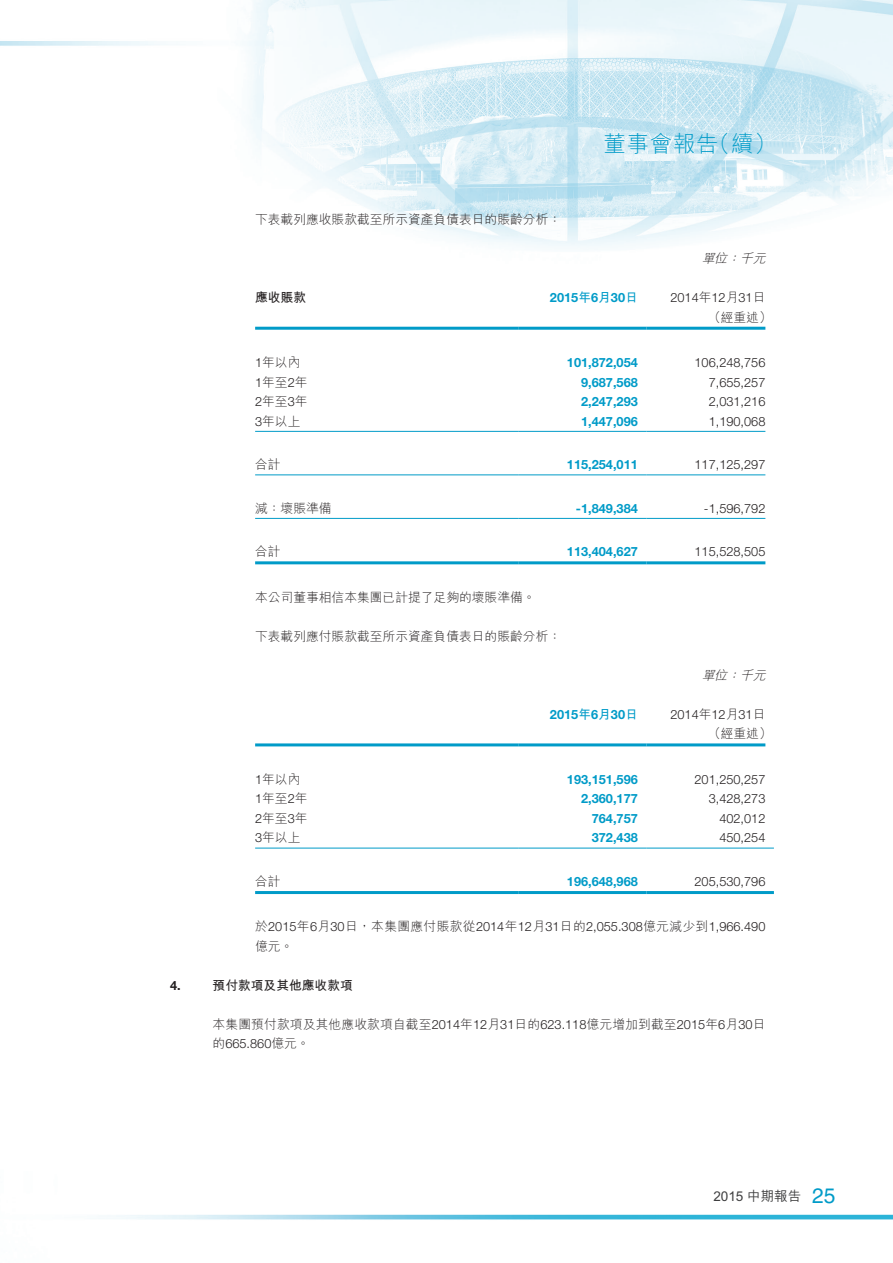
<style>
.page{position:relative;width:893px;height:1263px;background:#fff}
.page>*{position:absolute;margin:0;border:0;box-sizing:border-box;transform-origin:0 0}
.t1{font:300 22.5px "M Hei HK";letter-spacing:.03em;color:#009bc8}
.t2{font:500 13.5px "M Hei HK";color:#3e3e3f}
.t3{font:300 12.75px "Helvetica Neue LT Std";color:#231f20}
.t4{font:300 12.75px "M Hei HK";color:#231f20}
.t5{font:700 12.75px "Helvetica Neue LT Std";color:#009bc8}
.t6{font:700 12.75px "M Hei HK";color:#231f20}
.t7{font:italic 300 12.75px "M Hei HK";color:#231f20}
.t8{font:700 12.75px "Helvetica Neue LT Std";color:#231f20}
.s1{font-family:"M Hei HK"}
.s2{font-family:"Helvetica Neue LT Std"}
.s3{font-family:"Helvetica LT Std";font-weight:400;font-size:21px;color:#009bc8}
</style>
<div class="page">
<img style="left:0;top:0;width:893px;height:1220px">
<hr style="left:255px;top:327px;width:264px;height:3px;background:#009bc8">
<hr style="left:519px;top:327px;width:127px;height:3px;background:#009bc8">
<hr style="left:646px;top:327px;width:119px;height:3px;background:#009bc8">
<hr style="left:255px;top:431px;width:264px;height:1px;background:#009bc8">
<hr style="left:519px;top:431px;width:127px;height:1px;background:#009bc8">
<hr style="left:646px;top:431px;width:119px;height:1px;background:#009bc8">
<hr style="left:255px;top:474px;width:264px;height:1px;background:#009bc8">
<hr style="left:519px;top:474px;width:127px;height:1px;background:#009bc8">
<hr style="left:646px;top:474px;width:119px;height:1px;background:#009bc8">
<hr style="left:255px;top:518px;width:264px;height:1px;background:#009bc8">
<hr style="left:519px;top:518px;width:127px;height:1px;background:#009bc8">
<hr style="left:646px;top:518px;width:119px;height:1px;background:#009bc8">
<hr style="left:255px;top:561px;width:264px;height:3px;background:#009bc8">
<hr style="left:519px;top:561px;width:127px;height:3px;background:#009bc8">
<hr style="left:646px;top:561px;width:119px;height:3px;background:#009bc8">
<hr style="left:255px;top:743px;width:264px;height:3px;background:#009bc8">
<hr style="left:519px;top:743px;width:127px;height:3px;background:#009bc8">
<hr style="left:646px;top:743px;width:119px;height:3px;background:#009bc8">
<hr style="left:255px;top:848px;width:264px;height:1px;background:#009bc8">
<hr style="left:519px;top:848px;width:127px;height:1px;background:#009bc8">
<hr style="left:646px;top:848px;width:128px;height:1px;background:#009bc8">
<hr style="left:255px;top:891px;width:264px;height:3px;background:#009bc8">
<hr style="left:519px;top:891px;width:127px;height:3px;background:#009bc8">
<hr style="left:646px;top:891px;width:128px;height:3px;background:#009bc8">
<p class="t4" style="left:255px;top:213px;width:307px">下表載列應收賬款截至所示資產負債表日的賬齡分析：</p>
<h1 class="t1" style="left:603px;top:132px;width:175px">董事會報告（續）</h1>
<p class="t7" style="left:702px;top:252px;width:69px">單位：千元</p>
<p class="t6" style="left:255px;top:288px;width:52px">應收賬款</p>
<p class="t5" style="left:550px;top:290px;width:89px">2015<span class="s1">年</span>6<span class="s1">月</span>30<span class="s1">日</span></p>
<p class="t3" style="left:670px;top:290px;width:96px">2014<span class="s1">年</span>12<span class="s1">月</span>31<span class="s1">日</span></p>
<p class="t4" style="left:708px;top:310px;width:65px">（經重述）</p>
<p class="t4" style="left:255px;top:356px;width:47px"><span class="s2">1</span>年以內</p>
<p class="t5" style="left:567px;top:355px;width:72px">101,872,054</p>
<p class="t3" style="left:694px;top:355px;width:72px">106,248,756</p>
<p class="t4" style="left:255px;top:375px;width:54px"><span class="s2">1</span>年至<span class="s2">2</span>年</p>
<p class="t5" style="left:581px;top:374px;width:58px">9,687,568</p>
<p class="t3" style="left:709px;top:374px;width:58px">7,655,257</p>
<p class="t4" style="left:255px;top:395px;width:54px"><span class="s2">2</span>年至<span class="s2">3</span>年</p>
<p class="t5" style="left:581px;top:394px;width:58px">2,247,293</p>
<p class="t3" style="left:709px;top:394px;width:58px">2,031,216</p>
<p class="t4" style="left:255px;top:414px;width:47px"><span class="s2">3</span>年以上</p>
<p class="t5" style="left:581px;top:413px;width:58px">1,447,096</p>
<p class="t3" style="left:709px;top:413px;width:58px">1,190,068</p>
<p class="t4" style="left:255px;top:458px;width:27px">合計</p>
<p class="t5" style="left:567px;top:457px;width:72px">115,254,011</p>
<p class="t3" style="left:694px;top:457px;width:72px">117,125,297</p>
<p class="t4" style="left:255px;top:501px;width:78px">減：壞賬準備</p>
<p class="t5" style="left:576px;top:500px;width:63px">-1,849,384</p>
<p class="t3" style="left:704px;top:500px;width:63px">-1,596,792</p>
<p class="t4" style="left:255px;top:545px;width:27px">合計</p>
<p class="t5" style="left:567px;top:544px;width:72px">113,404,627</p>
<p class="t3" style="left:694px;top:544px;width:72px">115,528,505</p>
<p class="t4" style="left:255px;top:590px;width:282px">本公司董事相信本集團已計提了足夠的壞賬準備。</p>
<p class="t4" style="left:255px;top:629px;width:307px">下表載列應付賬款截至所示資產負債表日的賬齡分析：</p>
<p class="t7" style="left:702px;top:668px;width:69px">單位：千元</p>
<p class="t5" style="left:550px;top:706px;width:89px">2015<span class="s1">年</span>6<span class="s1">月</span>30<span class="s1">日</span></p>
<p class="t3" style="left:670px;top:706px;width:96px">2014<span class="s1">年</span>12<span class="s1">月</span>31<span class="s1">日</span></p>
<p class="t4" style="left:708px;top:727px;width:65px">（經重述）</p>
<p class="t4" style="left:255px;top:773px;width:47px"><span class="s2">1</span>年以內</p>
<p class="t5" style="left:567px;top:771px;width:72px">193,151,596</p>
<p class="t3" style="left:694px;top:771px;width:72px">201,250,257</p>
<p class="t4" style="left:255px;top:792px;width:54px"><span class="s2">1</span>年至<span class="s2">2</span>年</p>
<p class="t5" style="left:581px;top:791px;width:58px">2,360,177</p>
<p class="t3" style="left:709px;top:791px;width:58px">3,428,273</p>
<p class="t4" style="left:255px;top:812px;width:54px"><span class="s2">2</span>年至<span class="s2">3</span>年</p>
<p class="t5" style="left:592px;top:810px;width:48px">764,757</p>
<p class="t3" style="left:719px;top:810px;width:48px">402,012</p>
<p class="t4" style="left:255px;top:831px;width:47px"><span class="s2">3</span>年以上</p>
<p class="t5" style="left:592px;top:830px;width:48px">372,438</p>
<p class="t3" style="left:719px;top:830px;width:48px">450,254</p>
<p class="t4" style="left:255px;top:875px;width:27px">合計</p>
<p class="t5" style="left:567px;top:873px;width:72px">196,648,968</p>
<p class="t3" style="left:694px;top:873px;width:72px">205,530,796</p>
<p class="t3" style="left:255px;top:919px;width:512px"><span class="s1">於</span>2015<span class="s1">年</span>6<span class="s1">月</span>30<span class="s1">日，本集團應付賬款從</span>2014<span class="s1">年</span>12<span class="s1">月</span>31<span class="s1">日的</span>2,055.308<span class="s1">億元減少到</span>1,966.490</p>
<p class="t4" style="left:255px;top:940px;width:40px">億元。</p>
<p class="t8" style="left:170px;top:977px;width:12px">4.</p>
<p class="t6" style="left:213px;top:976px;width:142px">預付款項及其他應收款項</p>
<p class="t4" style="left:213px;top:1018px;width:554px">本集團預付款項及其他應收款項自截至<span class="s2">2014</span>年<span class="s2">12</span>月<span class="s2">31</span>日的<span class="s2">623.118</span>億元增加到截至<span class="s2">2015</span>年<span class="s2">6</span>月<span class="s2">30</span>日</p>
<p class="t3" style="left:213px;top:1036px;width:99px"><span class="s1">的</span>665.860<span class="s1">億元。</span></p>
<p class="t2" style="left:713px;top:1186px;width:124px">2015 中期報告 <span class="s3">25</span></p>
</div>
